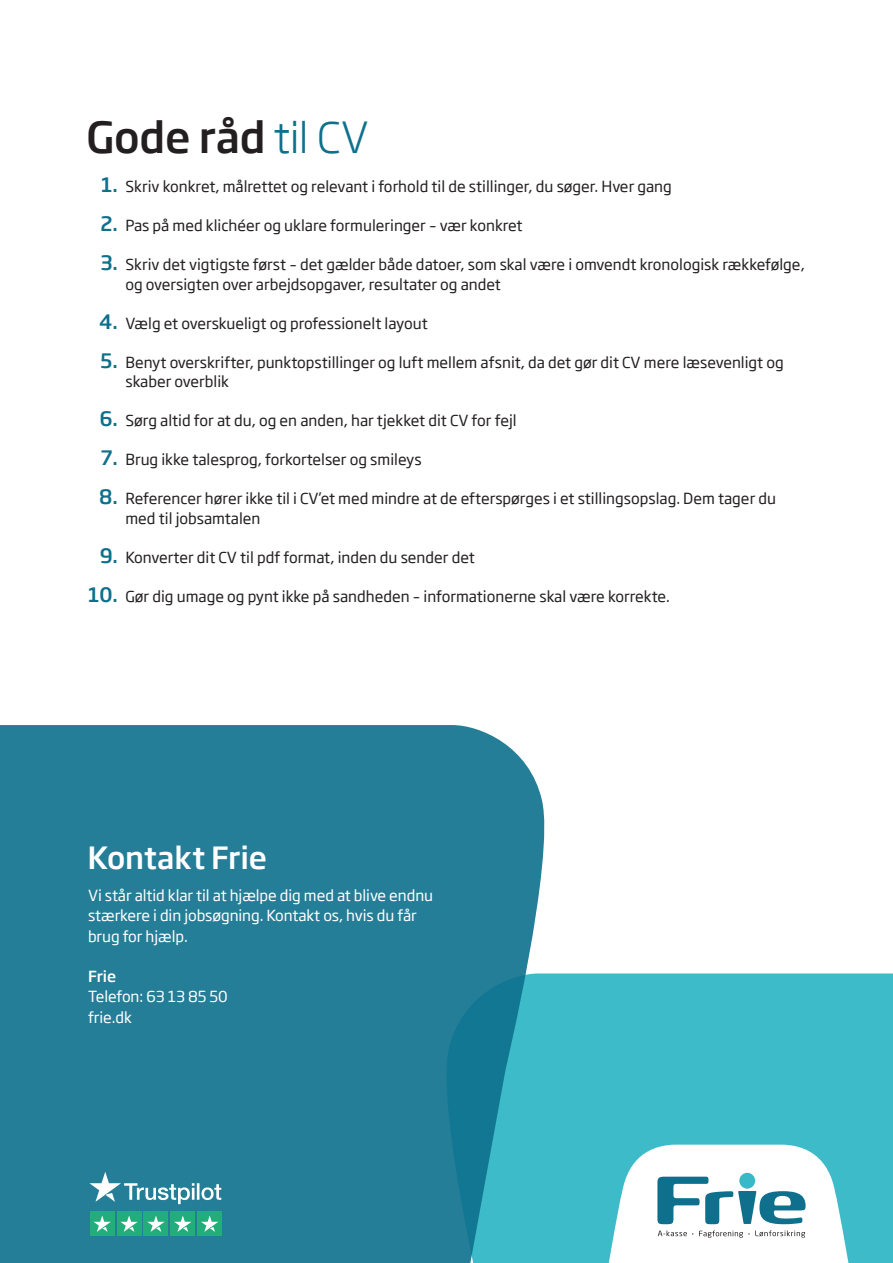
<style>
.page{position:relative;width:893px;height:1263px;background:#fff}
.page>*{position:absolute;margin:0;border:0;box-sizing:border-box;transform-origin:0 0}
.t1{font:500 42px "Soho Gothic Std";letter-spacing:-.005em;color:#231f20}
.t2{font:500 30px "Soho Gothic Std";letter-spacing:-.005em;color:#fff}
.t3{font:15px/19.5px "Soho Gothic Std";color:#231f20}
.t4{font:15px/20.2px "Soho Gothic Std";letter-spacing:-.005em;color:#fff}
.t5{font:500 15px "Soho Gothic Std";color:#fff}
.s1{font-weight:300;color:#0d708c}
.s2{font-weight:500;font-size:19.5px;color:#0d708c}
</style>
<div class="page">
<div style="left:546px;top:973px;width:347px;height:290px;background:#3dbbc8"></div>
<svg style="left:0;top:725px;width:546px;height:538px;background:#28829a"></svg>
<svg style="left:602px;top:1144px;width:253px;height:119px"></svg>
<svg style="left:89px;top:1172px;width:132px;height:32px"></svg>
<div style="left:90px;top:1211px;width:25px;height:25px;background:#22ad7a"></div>
<div style="left:117px;top:1211px;width:24px;height:25px;background:#22ad7a"></div>
<div style="left:144px;top:1211px;width:24px;height:25px;background:#22ad7a"></div>
<div style="left:170px;top:1211px;width:25px;height:25px;background:#22ad7a"></div>
<div style="left:197px;top:1211px;width:25px;height:25px;background:#22ad7a"></div>
<svg style="left:94px;top:1215px;width:17px;height:17px"></svg>
<svg style="left:120px;top:1215px;width:18px;height:17px"></svg>
<svg style="left:147px;top:1215px;width:18px;height:17px"></svg>
<svg style="left:174px;top:1215px;width:17px;height:17px"></svg>
<svg style="left:201px;top:1215px;width:17px;height:17px"></svg>
<h1 class="t1" style="left:86px;top:111px;width:284px">Gode råd <span class="s1">til CV</span></h1>
<p class="t3" style="left:101px;top:177px;width:572px"><span class="s2">1.</span> Skriv konkret, målrettet og relevant i forhold til de stillinger, du søger. Hver gang</p>
<p class="t3" style="left:100px;top:216px;width:424px"><span class="s2">2.</span> Pas på med klichéer og uklare formuleringer – vær konkret</p>
<p class="t3" style="left:125px;top:255px;width:681px;text-indent:-25px"><span class="s2">3.</span> Skriv det vigtigste først – det gælder både datoer, som skal være i omvendt kronologisk rækkefølge, og oversigten over arbejdsopgaver, resultater og andet</p>
<p class="t3" style="left:99px;top:314px;width:330px"><span class="s2">4.</span> Vælg et overskueligt og professionelt layout</p>
<p class="t3" style="left:125px;top:353px;width:660px;text-indent:-25px"><span class="s2">5.</span> Benyt overskrifter, punktopstillinger og luft mellem afsnit, da det gør dit CV mere læsevenligt og skaber overblik</p>
<p class="t3" style="left:100px;top:411px;width:419px"><span class="s2">6.</span> Sørg altid for at du, og en anden, har tjekket dit CV for fejl</p>
<p class="t3" style="left:101px;top:450px;width:322px"><span class="s2">7.</span> Brug ikke talesprog, forkortelser og smileys</p>
<p class="t3" style="left:125px;top:489px;width:652px;text-indent:-26px"><span class="s2">8.</span> Referencer hører ikke til i CV’et med mindre at de efterspørges i et stillingsopslag. Dem tager du med til jobsamtalen</p>
<p class="t3" style="left:100px;top:548px;width:377px"><span class="s2">9.</span> Konverter dit CV til pdf format, inden du sender det</p>
<p class="t3" style="left:88px;top:587px;width:583px"><span class="s2">10.</span> Gør dig umage og pynt ikke på sandheden – informationerne skal være korrekte.</p>
<h2 class="t2" style="left:87px;top:838px;width:181px">Kontakt Frie</h2>
<p class="t4" style="left:88px;top:886px;width:347px">Vi står altid klar til at hjælpe dig med at blive endnu stærkere i din jobsøgning. Kontakt os, hvis du får brug for hjælp.</p>
<p class="t5" style="left:88px;top:967px;width:30px">Frie</p>
<p class="t4" style="left:88px;top:987px;width:141px">Telefon: 63 13 85 50 frie.dk</p>
</div>
